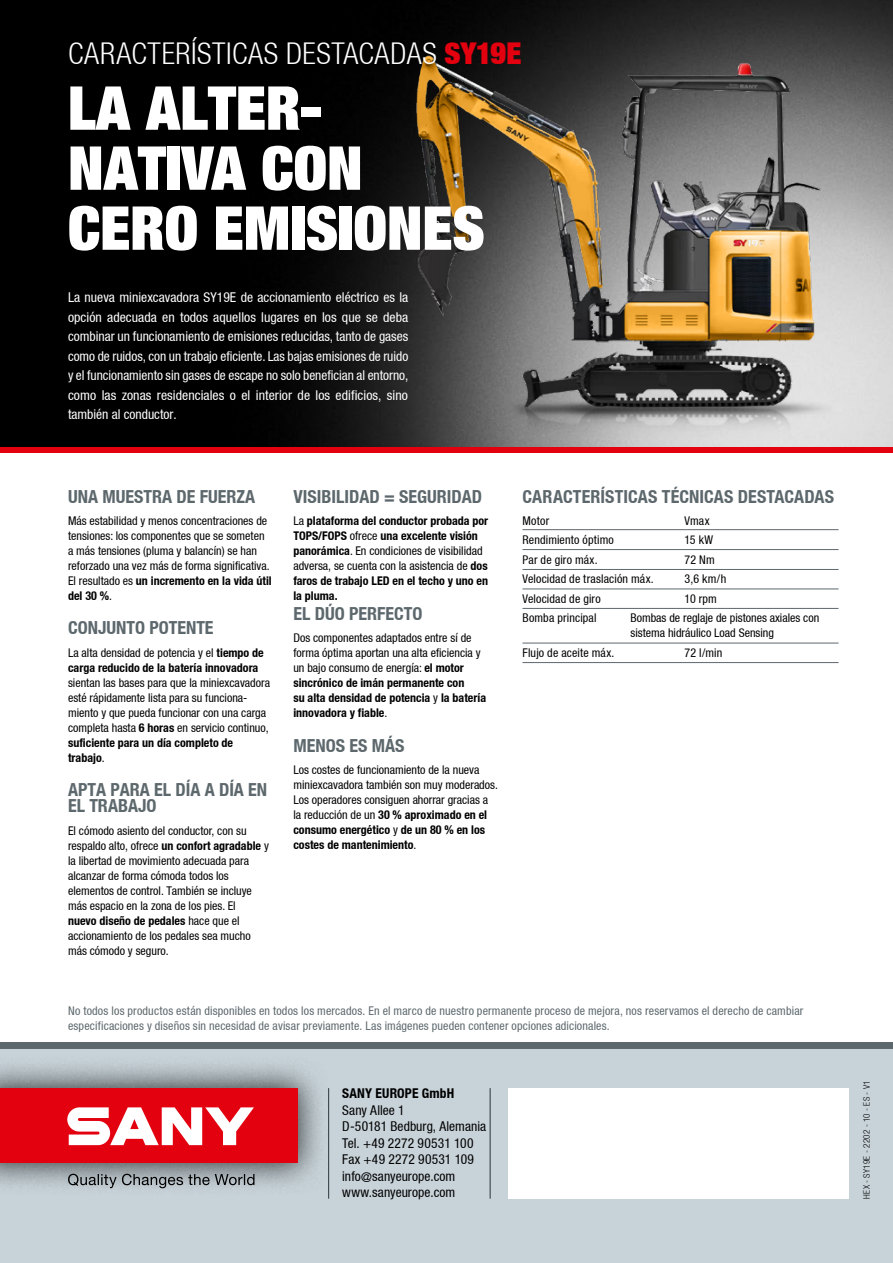
<style>
.page{position:relative;width:893px;height:1263px;background:#fff}
.page>*{position:absolute;margin:0;border:0;box-sizing:border-box;transform-origin:0 0}
.t1{font:900 60px/60px "Context Reprise Extra Black S Si Extra";color:#fff}
.t2{font:700 30px "Context Reprise Light Cond S Si";letter-spacing:.015em;color:#fff}
.t3{font:700 condensed 18px/16.5px "Context Reprise Condensed S Si";color:#5d686d}
.t4{font:13.5px/19.5px "Context Reprise Condensed S Si Condensed";letter-spacing:.005em;color:#fff;text-align:justify}
.t5{font:13.5px/16.5px "Context Reprise Condensed S Si Condensed";letter-spacing:.005em;color:#000}
.t6{font:700 condensed 13.5px "Context Reprise Condensed S Si";letter-spacing:.015em;color:#000}
.t7{font:12px/15px "Context Reprise Condensed S Si Condensed";color:#000}
.t8{font:700 condensed 12px/15px "Context Reprise Condensed S Si";color:#000}
.t9{font:12px/15px "Context Reprise Condensed S Si Condensed";letter-spacing:.015em;color:#5d686d}
.t10{font:700 9px "Context Reprise Light Cond S Si";letter-spacing:.04em;color:#000}
.s1{font-family:"Context Reprise Extra Black S Si Extra";font-weight:900;color:#e3000f}
.s2{font-family:"Context Reprise Condensed S Si Condensed";font-weight:400;font-stretch:normal}
.s3{font-family:"Context Reprise Condensed S Si";font-weight:700;font-stretch:condensed}
</style>
<div class="page">
<div style="left:0;top:446px;width:893px;height:7px;background:#e3000f"></div>
<img style="left:0;top:0;width:893px;height:446px">
<div style="left:0;top:1048px;width:893px;height:215px;background:#c8d3d9"></div>
<div style="left:0;top:1042px;width:893px;height:6px;background:#5d686d"></div>
<div style="left:508px;top:1089px;width:340px;height:110px;background:#fff"></div>
<div style="left:0;top:1055px;width:331px;height:141px;background:#000;opacity:.75"></div>
<div style="left:0;top:1089px;width:297px;height:74px;background:#e3000f"></div>
<svg style="left:67px;top:1107px;width:187px;height:38px"></svg>
<svg style="left:68px;top:1174px;width:186px;height:14px"></svg>
<hr style="left:328px;top:1088px;width:1px;height:111px;background:#29353a">
<hr style="left:490px;top:1088px;width:1px;height:111px;background:#29353a">
<hr style="left:522px;top:529px;width:316px;height:1px;background:#5d686d">
<hr style="left:522px;top:549px;width:316px;height:1px;background:#5d686d">
<hr style="left:522px;top:569px;width:316px;height:1px;background:#5d686d">
<hr style="left:522px;top:589px;width:316px;height:1px;background:#5d686d">
<hr style="left:522px;top:662px;width:316px;height:1px;background:#5d686d">
<hr style="left:522px;top:608px;width:316px;height:1px;background:#5d686d">
<hr style="left:522px;top:643px;width:316px;height:1px;background:#5d686d">
<img style="left:387px;top:12px;width:506px;height:435px">
<h2 class="t2" style="left:68px;top:36px;width:455px">CARACTERÍSTICAS DESTACADAS <span class="s1">SY19E</span></h2>
<h1 class="t1" style="left:68px;top:77px;width:418px">LA ALTER-<br>NATIVA CON<br>CERO EMISIONES</h1>
<p class="t4" style="left:68px;top:288px;width:342px">La nueva miniexcavadora SY19E de accionamiento eléctrico es la opción adecuada en todos aquellos lugares en los que se deba combinar un funcionamiento de emisiones reducidas, tanto de gases como de ruidos, con un trabajo eficiente. Las bajas emisiones de ruido y el funcionamiento sin gases de escape no solo benefician al entorno, como las zonas residenciales o el interior de los edificios, sino también al conductor.</p>
<h3 class="t3" style="left:68px;top:488px;width:188px">UNA MUESTRA DE FUERZA</h3>
<p class="t7" style="left:68px;top:513px;width:203px">Más estabilidad y menos concentraciones de tensiones: los componentes que se someten a más tensiones (pluma y balancín) se han reforzado una vez más de forma significativa.</p>
<p class="t8" style="left:68px;top:573px;width:205px"><span class="s2">El resultado es</span> un incremento en la vida útil del 30 %<span class="s2">.</span></p>
<h3 class="t3" style="left:68px;top:619px;width:147px">CONJUNTO POTENTE</h3>
<p class="t7" style="left:68px;top:645px;width:197px">La alta densidad de potencia y el <span class="s3">tiempo de</span></p>
<p class="t8" style="left:68px;top:660px;width:192px">carga reducido de la batería innovadora</p>
<p class="t7" style="left:68px;top:675px;width:203px">sientan las bases para que la miniexcavadora esté rápidamente lista para su funciona&shy;miento y que pueda funcionar con una carga completa hasta <span class="s3">6 horas</span> en servicio continuo,</p>
<p class="t8" style="left:68px;top:735px;width:167px">suficiente para un día completo de trabajo<span class="s2">.</span></p>
<h3 class="t3" style="left:68px;top:781px;width:201px">APTA PARA EL DÍA A DÍA EN<br>EL TRABAJO</h3>
<p class="t7" style="left:68px;top:823px;width:202px">El cómodo asiento del conductor, con su respaldo alto, ofrece <span class="s3">un confort agradable</span> y la libertad de movimiento adecuada para alcanzar de forma cómoda todos los elementos de control. También se incluye más espacio en la zona de los pies. El</p>
<p class="t8" style="left:68px;top:913px;width:173px">nuevo diseño de pedales <span class="s2">hace que el</span></p>
<p class="t7" style="left:68px;top:928px;width:184px">accionamiento de los pedales sea mucho más cómodo y seguro.</p>
<h3 class="t3" style="left:293px;top:488px;width:190px">VISIBILIDAD = SEGURIDAD</h3>
<p class="t8" style="left:293px;top:513px;width:196px"><span class="s2">La</span> plataforma del conductor probada por<br>TOPS/FOPS <span class="s2">ofrece</span> una excelente visión</p>
<p class="t7" style="left:293px;top:543px;width:196px"><span class="s3">panorámica</span>. En condiciones de visibilidad adversa, se cuenta con la asistencia de <span class="s3">dos</span></p>
<p class="t8" style="left:293px;top:573px;width:196px">faros de trabajo LED en el techo y uno en la pluma.</p>
<h3 class="t3" style="left:293px;top:605px;width:130px">EL DÚO PERFECTO</h3>
<p class="t7" style="left:293px;top:630px;width:189px">Dos componentes adaptados entre sí de forma óptima aportan una alta eficiencia y un bajo consumo de energía: <span class="s3">el motor</span></p>
<p class="t8" style="left:293px;top:675px;width:194px">sincrónico de imán permanente con<br>su alta densidad de potencia <span class="s2">y</span> la batería innovadora y fiable<span class="s2">.</span></p>
<h3 class="t3" style="left:293px;top:737px;width:112px">MENOS ES MÁS</h3>
<p class="t7" style="left:293px;top:762px;width:206px">Los costes de funcionamiento de la nueva miniexcavadora también son muy moderados.<br>Los operadores consiguen ahorrar gracias a</p>
<p class="t8" style="left:293px;top:807px;width:195px"><span class="s2">la reducción de un</span> 30 % aproximado en el consumo energético <span class="s2">y</span> de un 80 % en los costes de mantenimiento<span class="s2">.</span></p>
<h3 class="t3" style="left:522px;top:488px;width:313px">CARACTERÍSTICAS TÉCNICAS DESTACADAS</h3>
<p class="t7" style="left:522px;top:513px;width:28px">Motor</p>
<p class="t7" style="left:684px;top:513px;width:27px">Vmax</p>
<p class="t7" style="left:522px;top:532px;width:93px">Rendimiento óptimo</p>
<p class="t7" style="left:684px;top:532px;width:30px">15 kW</p>
<p class="t7" style="left:522px;top:552px;width:77px">Par de giro máx.</p>
<p class="t7" style="left:684px;top:552px;width:32px">72 Nm</p>
<p class="t7" style="left:522px;top:571px;width:133px">Velocidad de traslación máx.</p>
<p class="t7" style="left:684px;top:571px;width:43px">3,6 km/h</p>
<p class="t7" style="left:522px;top:591px;width:80px">Velocidad de giro</p>
<p class="t7" style="left:684px;top:591px;width:34px">10 rpm</p>
<p class="t7" style="left:522px;top:610px;width:76px">Bomba principal</p>
<p class="t7" style="left:630px;top:610px;width:190px">Bombas de reglaje de pistones axiales con sistema hidráulico Load Sensing</p>
<p class="t7" style="left:522px;top:645px;width:93px">Flujo de aceite máx.</p>
<p class="t7" style="left:684px;top:645px;width:39px">72 l/min</p>
<p class="t9" style="left:68px;top:1003px;width:737px">No todos los productos están disponibles en todos los mercados. En el marco de nuestro permanente proceso de mejora, nos reservamos el derecho de cambiar especificaciones y diseños sin necesidad de avisar previamente. Las imágenes pueden contener opciones adicionales.</p>
<p class="t6" style="left:342px;top:1085px;width:114px">SANY EUROPE GmbH</p>
<p class="t5" style="left:342px;top:1101px;width:145px">Sany Allee 1<br>D-50181 Bedburg, Alemania<br>Tel. +49 2272 90531 100<br>Fax +49 2272 90531 109 info@sanyeurope.com www.sanyeurope.com</p>
<p class="t10" style="left:861px;top:1199px;width:120px;rotate:-90deg">HEX - SY19E - 2202 - 10 - ES - V1</p>
</div>
